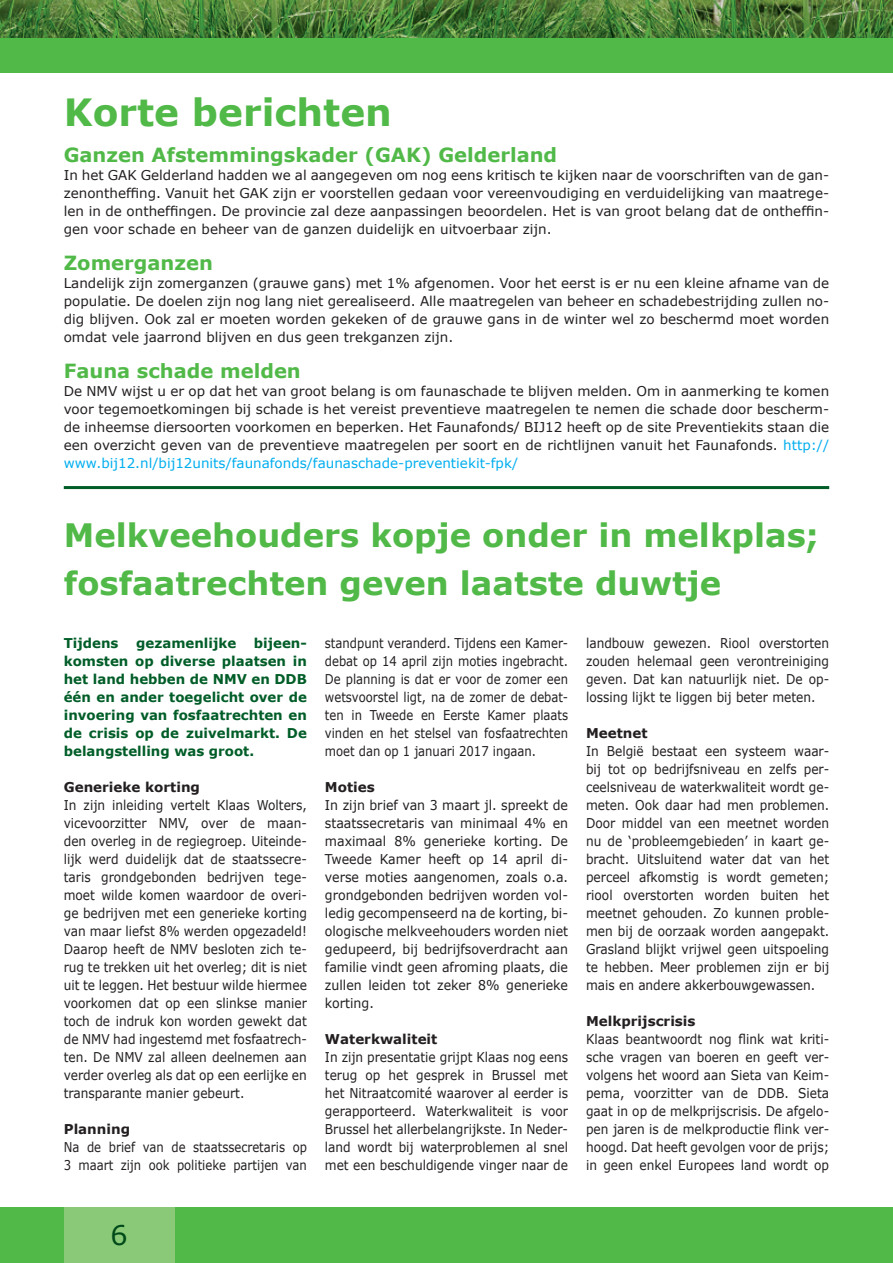
<style>
.page{position:relative;width:893px;height:1263px;background:#fff}
.page>*{position:absolute;margin:0;border:0;box-sizing:border-box;transform-origin:0 0}
.t1{font:700 37.5px "Verdana";color:#51b948}
.t2{font:700 32.25px/48.6px "Verdana";color:#51b948}
.t3{font:27px "Verdana";color:#004a1a}
.t4{font:700 19.5px "Verdana";color:#51b948}
.t5{font:13.5px/18px "Verdana";color:#231f20;text-align:justify;scale:.9 1}
.t6{font:13.5px/18px "Verdana";color:#231f20;text-align:justify}
.t7{font:13.5px/18px "Verdana";color:#231f20;text-align:justify;scale:.93 1}
.t8{font:13.5px/18px "Verdana";color:#231f20;scale:.86 1}
.t9{font:700 13.5px/18px "Verdana";color:#005d28;text-align:justify}
.t10{font:700 13.5px "Verdana";color:#231f20}
.s1{color:#00aeef}
</style>
<div class="page">
<img style="left:0;top:0;width:893px;height:38px">
<div style="left:0;top:38px;width:893px;height:34px;background:#51b948"></div>
<div style="left:0;top:1207px;width:893px;height:56px;background:#51b948"></div>
<div style="left:64px;top:1207px;width:110px;height:56px;background:#8ac978"></div>
<hr style="left:64px;top:486px;width:765px;height:3px;background:#005d28">
<h1 class="t1" style="left:64px;top:89px;width:330px">Korte berichten</h1>
<h3 class="t4" style="left:64px;top:143px;width:495px">Ganzen Afstemmingskader (GAK) Gelderland</h3>
<p class="t6" style="left:64px;top:166px;width:767px">In het GAK Gelderland hadden we al aangegeven om nog eens kritisch te kijken naar de voorschriften van de gan&shy;zenontheffing. Vanuit het GAK zijn er voorstellen gedaan voor vereenvoudiging en verduidelijking van maatrege&shy;len in de ontheffingen. De provincie zal deze aanpassingen beoordelen. Het is van groot belang dat de ontheffin&shy;gen voor schade en beheer van de ganzen duidelijk en uitvoerbaar zijn.</p>
<h3 class="t4" style="left:64px;top:251px;width:151px">Zomerganzen</h3>
<p class="t6" style="left:64px;top:274px;width:767px">Landelijk zijn zomerganzen (grauwe gans) met 1% afgenomen. Voor het eerst is er nu een kleine afname van de populatie. De doelen zijn nog lang niet gerealiseerd. Alle maatregelen van beheer en schadebestrijding zullen no&shy;dig blijven. Ook zal er moeten worden gekeken of de grauwe gans in de winter wel zo beschermd moet worden omdat vele jaarrond blijven en dus geen trekganzen zijn.</p>
<h3 class="t4" style="left:64px;top:359px;width:239px">Fauna schade melden</h3>
<p class="t6" style="left:64px;top:382px;width:767px">De NMV wijst u er op dat het van groot belang is om faunaschade te blijven melden. Om in aanmerking te komen voor tegemoetkomingen bij schade is het vereist preventieve maatregelen te nemen die schade door bescherm&shy;de inheemse diersoorten voorkomen en beperken. Het Faunafonds/ BIJ12 heeft op de site Preventiekits staan die een overzicht geven van de preventieve maatregelen per soort en de richtlijnen vanuit het Faunafonds. <span class="s1">http:// www.bij12.nl/bij12units/faunafonds/faunaschade-preventiekit-fpk/</span></p>
<h2 class="t2" style="left:64px;top:510px;width:757px">Melkveehouders kopje onder in melkplas; fosfaatrechten geven laatste duwtje</h2>
<p class="t9" style="left:64px;top:634px;width:56px">Tijdens</p>
<p class="t9" style="left:136px;top:634px;width:102px">gezamenlijke</p>
<p class="t9" style="left:64px;top:634px;width:245px;text-indent:190px">bijeen&shy;komsten op diverse plaatsen in het land hebben de NMV en DDB één en ander toegelicht over de invoering van fosfaatrechten en de crisis op de zuivelmarkt. De belangstelling was groot.</p>
<p class="t10" style="left:64px;top:779px;width:138px">Generieke korting</p>
<p class="t5" style="left:64px;top:796px;width:272px">In zijn inleiding vertelt Klaas Wolters, vicevoorzitter NMV, over de maan&shy;den overleg in de regiegroep. Uiteinde&shy;lijk werd duidelijk dat de staatssecre&shy;taris grondgebonden bedrijven tege&shy;moet wilde komen waardoor de overi&shy;ge bedrijven met een generieke korting van maar liefst 8% werden opgezadeld!<br>Daarop heeft de NMV besloten zich te&shy;rug te trekken uit het overleg; dit is niet uit te leggen. Het bestuur wilde hiermee voorkomen dat op een slinkse manier toch de indruk kon worden gewekt dat de NMV had ingestemd met fosfaatrech&shy;ten. De NMV zal alleen deelnemen aan verder overleg als dat op een eerlijke en transparante manier gebeurt.</p>
<p class="t10" style="left:64px;top:1121px;width:68px">Planning</p>
<p class="t8" style="left:64px;top:1138px;width:284px">Na de brief van de staatssecretaris op<br>3 maart zijn ook politieke partijen van</p>
<p class="t8" style="left:325px;top:634px;width:284px;text-align:justify">standpunt veranderd. Tijdens een Kamer&shy;debat op 14 april zijn moties ingebracht.<br>De planning is dat er voor de zomer een wetsvoorstel ligt, na de zomer de debat&shy;ten in Tweede en Eerste Kamer plaats vinden en het stelsel van fosfaatrechten moet dan op 1 januari 2017 ingaan.</p>
<p class="t10" style="left:325px;top:779px;width:51px">Moties</p>
<p class="t7" style="left:325px;top:796px;width:263px">In zijn brief van 3 maart jl. spreekt de staatssecretaris van minimaal 4% en maximaal 8% generieke korting. De Tweede Kamer heeft op 14 april di&shy;verse moties aangenomen, zoals o.a. grondgebonden bedrijven worden vol&shy;ledig gecompenseerd na de korting, bi&shy;ologische melkveehouders worden niet gedupeerd, bij bedrijfsoverdracht aan familie vindt geen afroming plaats, die zullen leiden tot zeker 8% generieke korting.</p>
<p class="t10" style="left:325px;top:1031px;width:114px">Waterkwaliteit</p>
<p class="t5" style="left:325px;top:1048px;width:272px">In zijn presentatie grijpt Klaas nog eens terug op het gesprek in Brussel met het Nitraatcomité waarover al eerder is gerapporteerd. Waterkwaliteit is voor Brussel het allerbelangrijkste. In Neder&shy;land wordt bij waterproblemen al snel met een beschuldigende vinger naar de</p>
<p class="t5" style="left:586px;top:634px;width:272px">landbouw gewezen. Riool overstorten zouden helemaal geen verontreiniging geven. Dat kan natuurlijk niet. De op&shy;lossing lijkt te liggen bij beter meten.</p>
<p class="t10" style="left:586px;top:725px;width:63px">Meetnet</p>
<p class="t5" style="left:586px;top:742px;width:272px">In België bestaat een systeem waar&shy;bij tot op bedrijfsniveau en zelfs per&shy;ceelsniveau de waterkwaliteit wordt ge&shy;meten. Ook daar had men problemen.<br>Door middel van een meetnet worden nu de ‘probleemgebieden’ in kaart ge&shy;bracht. Uitsluitend water dat van het perceel afkomstig is wordt gemeten; riool overstorten worden buiten het meetnet gehouden. Zo kunnen proble&shy;men bij de oorzaak worden aangepakt.<br>Grasland blijkt vrijwel geen uitspoeling te hebben. Meer problemen zijn er bij mais en andere akkerbouwgewassen.</p>
<p class="t10" style="left:586px;top:1013px;width:111px">Melkprijscrisis</p>
<p class="t5" style="left:586px;top:1030px;width:272px">Klaas beantwoordt nog flink wat kriti&shy;sche vragen van boeren en geeft ver&shy;volgens het woord aan Sieta van Keim&shy;pema, voorzitter van de DDB. Sieta gaat in op de melkprijscrisis. De afgelo&shy;pen jaren is de melkproductie flink ver&shy;hoogd. Dat heeft gevolgen voor de prijs; in geen enkel Europees land wordt op</p>
<h3 class="t3" style="left:110px;top:1218px;width:19px">6</h3>
</div>
